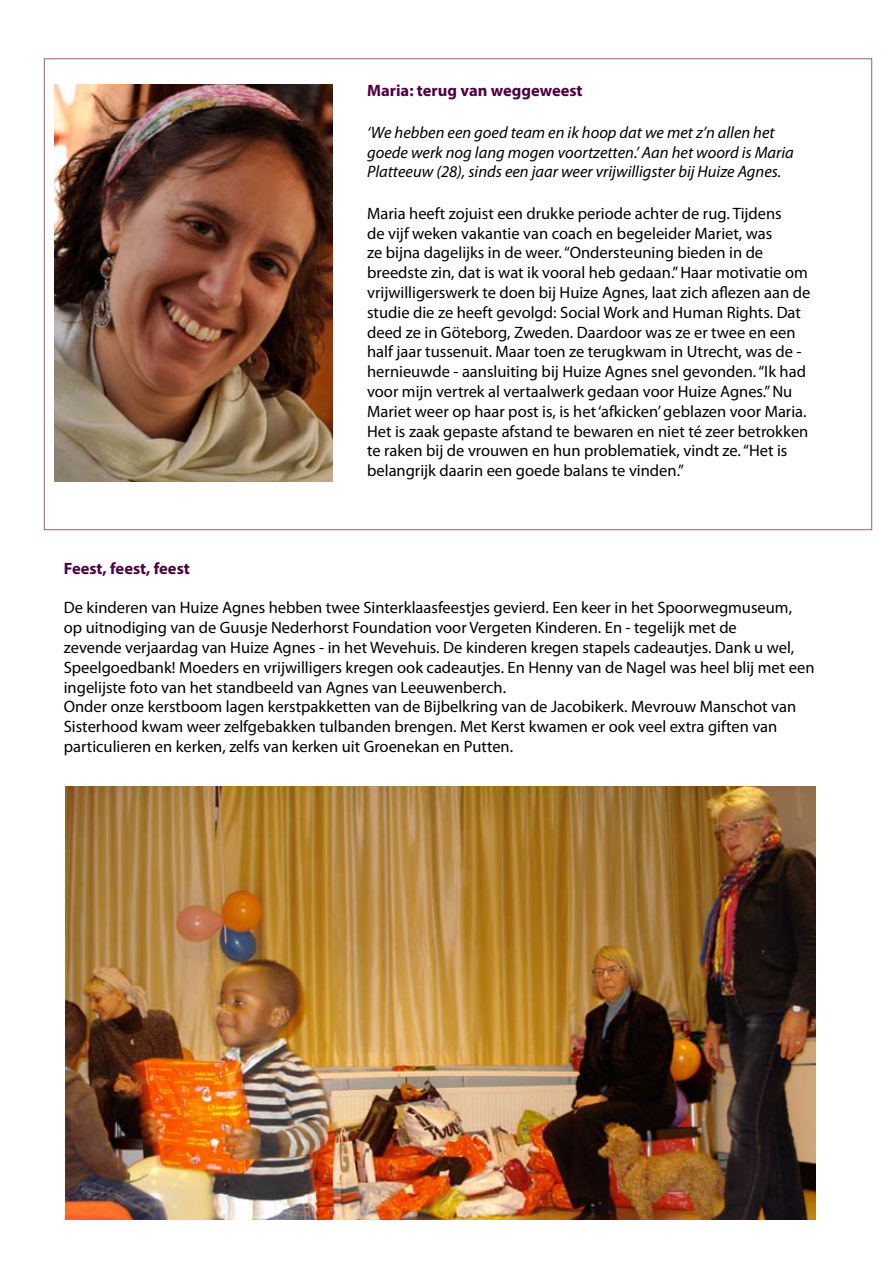
<style>
.page{position:relative;width:893px;height:1263px;background:#fff}
.page>*{position:absolute;margin:0;border:0;box-sizing:border-box;transform-origin:0 0}
.t1{font:16.5px/19.8px "Myriad Pro";color:#000}
.t2{font:italic 16.5px/19.8px "Myriad Pro";color:#000}
.t3{font:700 16.5px "Myriad Pro";color:#4f0042}
</style>
<div class="page">
<img style="left:54px;top:84px;width:279px;height:398px">
<img style="left:66px;top:786px;width:749px;height:434px">
<p class="t3" style="left:367px;top:80px;width:217px">Maria: terug van weggeweest</p>
<p class="t2" style="left:367px;top:122px;width:428px">‘We hebben een goed team en ik hoop dat we met z’n allen het goede werk nog lang mogen voortzetten.’ Aan het woord is Maria<br>Platteeuw (28), sinds een jaar weer vrijwilligster bij Huize Agnes.</p>
<p class="t1" style="left:367px;top:203px;width:445px">Maria heeft zojuist een drukke periode achter de rug. Tijdens<br>de vijf weken vakantie van coach en begeleider Mariet, was<br>ze bijna dagelijks in de weer. “Ondersteuning bieden in de breedste zin, dat is wat ik vooral heb gedaan.” Haar motivatie om vrijwilligerswerk te doen bij Huize Agnes, laat zich aflezen aan de studie die ze heeft gevolgd: Social Work and Human Rights. Dat deed ze in Göteborg, Zweden. Daardoor was ze er twee en een half jaar tussenuit. Maar toen ze terugkwam in Utrecht, was de - hernieuwde - aansluiting bij Huize Agnes snel gevonden. “Ik had voor mijn vertrek al vertaalwerk gedaan voor Huize Agnes.” Nu Mariet weer op haar post is, is het ‘afkicken’ geblazen voor Maria.<br>Het is zaak gepaste afstand te bewaren en niet té zeer betrokken te raken bij de vrouwen en hun problematiek, vindt ze. “Het is belangrijk daarin een goede balans te vinden.”</p>
<p class="t3" style="left:64px;top:557px;width:128px">Feest, feest, feest</p>
<p class="t1" style="left:64px;top:598px;width:752px">De kinderen van Huize Agnes hebben twee Sinterklaasfeestjes gevierd. Een keer in het Spoorwegmuseum, op uitnodiging van de Guusje Nederhorst Foundation voor Vergeten Kinderen. En - tegelijk met de<br>zevende verjaardag van Huize Agnes - in het Wevehuis. De kinderen kregen stapels cadeautjes. Dank u wel, Speelgoedbank! Moeders en vrijwilligers kregen ook cadeautjes. En Henny van de Nagel was heel blij met een ingelijste foto van het standbeeld van Agnes van Leeuwenberch.<br>Onder onze kerstboom lagen kerstpakketten van de Bijbelkring van de Jacobikerk. Mevrouw Manschot van Sisterhood kwam weer zelfgebakken tulbanden brengen. Met Kerst kwamen er ook veel extra giften van particulieren en kerken, zelfs van kerken uit Groenekan en Putten.</p>
</div>
